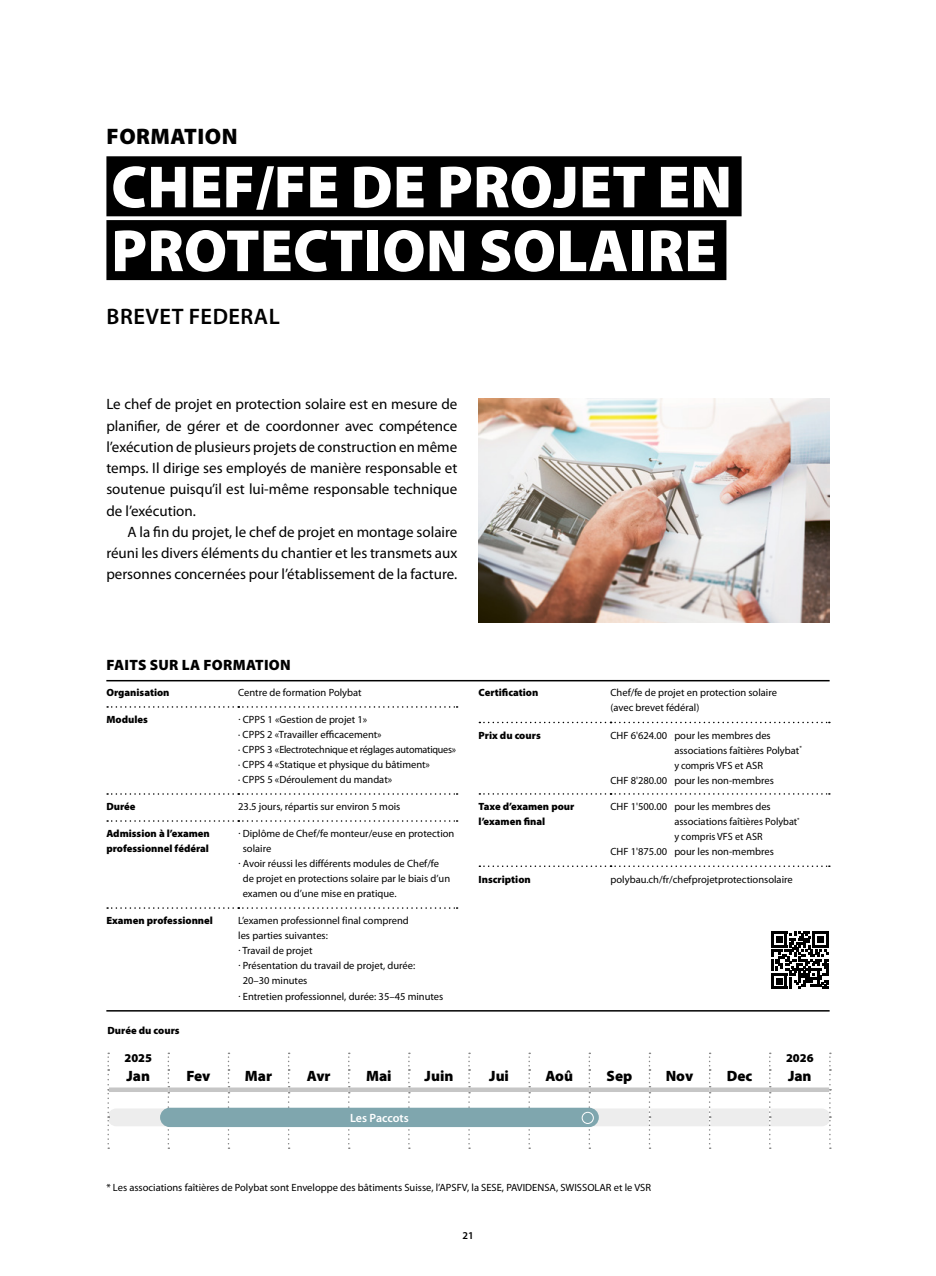
<style>
.page{position:relative;width:936px;height:1276px;background:#fff}
.page>*{position:absolute;margin:0;border:0;box-sizing:border-box;transform-origin:0 0}
.t1{font:900 60px/63.8px "Myriad Pro";letter-spacing:.005em;color:#fff}
.t2{font:600 22.5px "Myriad Pro";letter-spacing:.02em;color:#000}
.t3{font:900 22.5px "Myriad Pro";letter-spacing:.02em;color:#000}
.t4{font:15px/21.3px "Myriad Pro";color:#000;text-align:justify}
.t5{font:900 15px "Myriad Pro";color:#000}
.t6{font:900 15px "Myriad Pro";letter-spacing:.02em;color:#000}
.t7{font:600 12px "Myriad Pro";letter-spacing:-.005em;color:#fff}
.t8{font:900 12px "Myriad Pro";color:#000}
.t9{font:10.5px/15px "Myriad Pro";color:#000}
.t10{font:900 10.5px/15px "Myriad Pro";color:#000}
.t11{font:600 10.5px "Myriad Pro";color:#000}
</style>
<div class="page">
<svg style="left:107px;top:706px;width:350px;height:1px"></svg>
<svg style="left:107px;top:793px;width:350px;height:1px"></svg>
<svg style="left:107px;top:820px;width:350px;height:2px"></svg>
<svg style="left:107px;top:907px;width:350px;height:2px"></svg>
<svg style="left:479px;top:793px;width:350px;height:1px"></svg>
<svg style="left:479px;top:865px;width:350px;height:2px"></svg>
<svg style="left:479px;top:721px;width:350px;height:2px"></svg>
<hr style="left:106px;top:680px;width:723px;height:1px;background:#000">
<hr style="left:106px;top:1010px;width:723px;height:1px;background:#000">
<img style="left:478px;top:399px;width:351px;height:223px">
<div style="left:106px;top:156px;width:635px;height:60px;background:#000"></div>
<div style="left:106px;top:220px;width:620px;height:60px;background:#000"></div>
<div style="left:107px;top:1108px;width:723px;height:18px;background:#ededed;border-radius:9px"></div>
<svg style="left:107px;top:1052px;width:2px;height:97px"></svg>
<svg style="left:168px;top:1052px;width:1px;height:97px"></svg>
<svg style="left:228px;top:1052px;width:1px;height:97px"></svg>
<svg style="left:288px;top:1052px;width:1px;height:97px"></svg>
<svg style="left:348px;top:1052px;width:2px;height:97px"></svg>
<svg style="left:408px;top:1052px;width:2px;height:97px"></svg>
<svg style="left:468px;top:1052px;width:2px;height:97px"></svg>
<svg style="left:528px;top:1052px;width:2px;height:97px"></svg>
<svg style="left:588px;top:1052px;width:2px;height:97px"></svg>
<svg style="left:648px;top:1052px;width:2px;height:97px"></svg>
<svg style="left:709px;top:1052px;width:1px;height:97px"></svg>
<svg style="left:769px;top:1052px;width:1px;height:97px"></svg>
<svg style="left:829px;top:1052px;width:1px;height:97px"></svg>
<div style="left:109px;top:1087px;width:59px;height:5px;background:#c6c6c6"></div>
<div style="left:168px;top:1087px;width:60px;height:5px;background:#c6c6c6"></div>
<div style="left:228px;top:1087px;width:60px;height:5px;background:#c6c6c6"></div>
<div style="left:288px;top:1087px;width:61px;height:5px;background:#c6c6c6"></div>
<div style="left:349px;top:1087px;width:60px;height:5px;background:#c6c6c6"></div>
<div style="left:409px;top:1087px;width:60px;height:5px;background:#c6c6c6"></div>
<div style="left:469px;top:1087px;width:60px;height:5px;background:#c6c6c6"></div>
<div style="left:529px;top:1087px;width:60px;height:5px;background:#c6c6c6"></div>
<div style="left:589px;top:1087px;width:60px;height:5px;background:#c6c6c6"></div>
<div style="left:649px;top:1087px;width:60px;height:5px;background:#c6c6c6"></div>
<div style="left:709px;top:1087px;width:60px;height:5px;background:#c6c6c6"></div>
<div style="left:769px;top:1087px;width:60px;height:5px;background:#c6c6c6"></div>
<div style="left:161px;top:1108px;width:437px;height:18px;background:#7fa6ae;border-radius:9px"></div>
<div style="left:160px;top:1107px;width:438px;height:20px;border:2px solid #7fa6ae;border-radius:9px"></div>
<div style="left:581px;top:1112px;width:12px;height:11px;border:1px solid #fff;border-radius:50%"></div>
<svg style="left:828px;top:931px;width:1px;height:58px"></svg>
<svg style="left:771px;top:931px;width:57px;height:58px"></svg>
<hr style="left:770px;top:986px;width:17px;height:3px;background:#000">
<div style="left:775px;top:977px;width:7px;height:7px;background:#000"></div>
<h2 class="t3" style="left:107px;top:121px;width:132px">FORMATION</h2>
<h1 class="t1" style="left:111px;top:153px;width:622px">CHEF/FE DE PROJET EN<br>PROTECTION SOLAIRE</h1>
<h2 class="t2" style="left:107px;top:302px;width:175px">BREVET FEDERAL</h2>
<p class="t4" style="left:106px;top:393px;width:352px">Le chef de projet en protection solaire est en mesure de planifier, de gérer et de coordonner avec compétence l’exécution de plusieurs projets de construction en même temps. Il dirige ses employés de manière responsable et soutenue puisqu’il est lui-même responsable technique de l’exécution.</p>
<h3 class="t4" style="left:106px;top:521px;width:352px;text-indent:21px">A la fin du projet, le chef de projet en montage solaire réuni les divers éléments du chantier et les transmets aux personnes concernées pour l’établissement de la facture.</h3>
<h3 class="t6" style="left:106px;top:655px;width:186px">FAITS SUR LA FORMATION</h3>
<p class="t10" style="left:106px;top:685px;width:65px">Organisation</p>
<p class="t9" style="left:238px;top:685px;width:125px">Centre de formation Polybat</p>
<p class="t10" style="left:106px;top:712px;width:43px">Modules</p>
<p class="t9" style="left:238px;top:712px;width:219px">· CPPS 1 «Gestion de projet 1»<br>· CPPS 2 «Travailler efficacement»<br>· CPPS 3 «Electrotechnique et réglages automatiques» · CPPS 4 «Statique et physique du bâtiment»<br>· CPPS 5 «Déroulement du mandat»</p>
<p class="t10" style="left:106px;top:799px;width:31px">Durée</p>
<p class="t9" style="left:238px;top:799px;width:164px">23.5 jours, répartis sur environ 5 mois</p>
<p class="t10" style="left:106px;top:826px;width:105px">Admission à l’examen professionnel fédéral</p>
<p class="t9" style="left:238px;top:826px;width:217px">· Diplôme de Chef/fe monteur/euse en protection</p>
<p class="t9" style="left:243px;top:841px;width:30px">solaire</p>
<p class="t9" style="left:238px;top:856px;width:202px">· Avoir réussi les différents modules de Chef/fe</p>
<p class="t9" style="left:243px;top:871px;width:209px">de projet en protections solaire par le biais d’un</p>
<p class="t9" style="left:243px;top:886px;width:155px">examen ou d’une mise en pratique.</p>
<p class="t10" style="left:106px;top:913px;width:108px">Examen professionnel</p>
<p class="t9" style="left:238px;top:913px;width:172px">L’examen professionnel final comprend</p>
<p class="t9" style="left:238px;top:928px;width:91px">les parties suivantes:</p>
<p class="t9" style="left:238px;top:943px;width:76px">· Travail de projet</p>
<p class="t9" style="left:238px;top:958px;width:178px">· Présentation du travail de projet, durée:</p>
<p class="t9" style="left:243px;top:973px;width:66px">20–30 minutes</p>
<p class="t9" style="left:238px;top:988px;width:206px">· Entretien professionnel, durée: 35–45 minutes</p>
<p class="t10" style="left:107px;top:1022px;width:74px">Durée du cours</p>
<p class="t10" style="left:478px;top:685px;width:61px">Certification</p>
<p class="t9" style="left:610px;top:685px;width:168px">Chef/fe de projet en protection solaire (avec brevet fédéral)</p>
<p class="t10" style="left:478px;top:727px;width:64px">Prix du cours</p>
<p class="t9" style="left:610px;top:727px;width:162px">CHF 6'624.00 pour les membres des</p>
<p class="t9" style="left:674px;top:742px;width:129px">associations faîtières Polybat<sup>*</sup></p>
<p class="t9" style="left:674px;top:757px;width:90px">y compris VFS et ASR</p>
<p class="t9" style="left:610px;top:772px;width:165px">CHF 8'280.00 pour les non-membres</p>
<p class="t10" style="left:478px;top:799px;width:97px">Taxe d’examen pour l’examen final</p>
<p class="t9" style="left:610px;top:799px;width:162px">CHF 1'500.00 pour les membres des</p>
<p class="t9" style="left:674px;top:814px;width:127px">associations faîtières Polybat<sup>*</sup></p>
<p class="t9" style="left:674px;top:829px;width:90px">y compris VFS et ASR</p>
<p class="t9" style="left:610px;top:844px;width:165px">CHF 1'875.00 pour les non-membres</p>
<p class="t10" style="left:478px;top:871px;width:54px">Inscription</p>
<p class="t9" style="left:610px;top:871px;width:184px">polybau.ch/fr/chefprojetprotectionsolaire</p>
<p class="t8" style="left:124px;top:1049px;width:29px">2025</p>
<p class="t8" style="left:786px;top:1049px;width:29px">2026</p>
<h3 class="t5" style="left:126px;top:1066px;width:25px">Jan</h3>
<h3 class="t5" style="left:186px;top:1066px;width:26px">Fev</h3>
<h3 class="t5" style="left:245px;top:1066px;width:29px">Mar</h3>
<h3 class="t5" style="left:307px;top:1066px;width:25px">Avr</h3>
<h3 class="t5" style="left:366px;top:1066px;width:27px">Mai</h3>
<h3 class="t5" style="left:424px;top:1066px;width:30px">Juin</h3>
<h3 class="t5" style="left:489px;top:1066px;width:21px">Jui</h3>
<h3 class="t5" style="left:545px;top:1066px;width:29px">Aoû</h3>
<h3 class="t5" style="left:606px;top:1066px;width:27px">Sep</h3>
<h3 class="t5" style="left:665px;top:1066px;width:29px">Nov</h3>
<h3 class="t5" style="left:727px;top:1066px;width:27px">Dec</h3>
<h3 class="t5" style="left:788px;top:1066px;width:25px">Jan</h3>
<p class="t7" style="left:350px;top:1110px;width:60px">Les Paccots</p>
<p class="t9" style="left:106px;top:1179px;width:546px">* Les associations faîtières de Polybat sont Enveloppe des bâtiments Suisse, l’APSFV, la SESE, PAVIDENSA, SWISSOLAR et le VSR</p>
<p class="t11" style="left:462px;top:1228px;width:13px">21</p>
</div>
